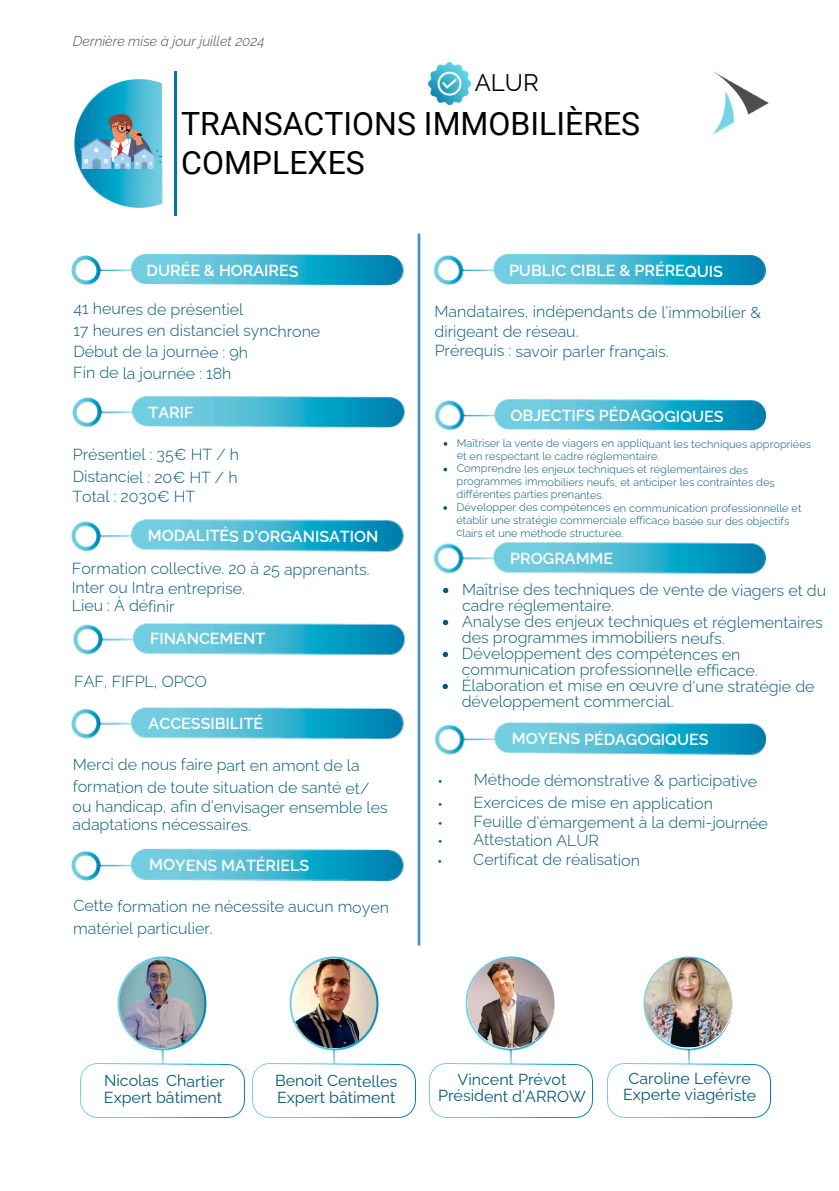
<style>
.page{position:relative;width:839px;height:1191px;background:#fff}
.page>*{position:absolute;margin:0;border:0;box-sizing:border-box;transform-origin:0 0}
.t1{font:32px/39px "Roboto";color:#000}
.t2{font:24px "Raleway";color:#000}
.t3{font:300 16px/21.4px "Raleway";letter-spacing:-.005em;color:#005a78}
.t4{font:600 16px "Raleway";letter-spacing:-.005em;color:#fff}
.t5{font:16px/16.4px "Raleway";letter-spacing:-.005em;color:#045a78}
.t6{font:italic 300 14px "Raleway";color:#4d4d4d}
.t7{font:300 11px/12.6px "Raleway";color:#005a78}
</style>
<div class="page">
<img style="left:74px;top:79px;width:88px;height:129px">
<img style="left:80px;top:1050px;width:160px;height:68px">
<hr style="left:174px;top:71px;width:2px;height:145px;background:#0076a6">
<img style="left:71px;top:233px;width:695px;height:713px">
<img style="left:117px;top:956px;width:90px;height:94px">
<img style="left:712px;top:71px;width:57px;height:64px">
<img style="left:240px;top:1050px;width:176px;height:68px">
<img style="left:289px;top:956px;width:90px;height:94px">
<img style="left:428px;top:63px;width:42px;height:42px">
<img style="left:77px;top:115px;width:84px;height:54px">
<svg style="left:443px;top:588px;width:5px;height:5px"></svg>
<svg style="left:443px;top:620px;width:5px;height:5px"></svg>
<svg style="left:442px;top:652px;width:6px;height:5px"></svg>
<svg style="left:442px;top:684px;width:6px;height:5px"></svg>
<img style="left:429px;top:956px;width:164px;height:162px">
<img style="left:467px;top:958px;width:87px;height:90px">
<img style="left:607px;top:956px;width:164px;height:162px">
<img style="left:644px;top:958px;width:88px;height:90px">
<svg style="left:443px;top:442px;width:4px;height:4px"></svg>
<svg style="left:443px;top:468px;width:4px;height:3px"></svg>
<svg style="left:443px;top:506px;width:4px;height:4px"></svg>
<p class="t6" style="left:73px;top:33px;width:193px">Dernière mise à jour juillet 2024</p>
<p class="t2" style="left:474px;top:68px;width:66px">ALUR</p>
<h3 class="t1" style="left:181px;top:104px;width:460px">TRANSACTIONS IMMOBILIÈRES<br>COMPLEXES</h3>
<h5 class="t4" style="left:147px;top:261px;width:153px">DURÉE &amp; HORAIRES</h5>
<h5 class="t3" style="left:73px;top:298px;width:248px">41 heures de présentiel<br>17 heures en distanciel synchrone<br>Début de la journée : 9h<br>Fin de la journée : 18h</h5>
<p class="t4" style="left:149px;top:403px;width:46px">TARIF</p>
<h3 class="t3" style="left:73px;top:443px;width:168px;line-height:22.4px">Présentiel : 35€ HT / h<br>Distanciel : 20€ HT / h</h3>
<h3 class="t3" style="left:73px;top:486px;width:124px">Total : 2030€ HT</h3>
<h3 class="t4" style="left:148px;top:527px;width:232px">MODALITÉS D’ORGANISATION</h3>
<h5 class="t3" style="left:72px;top:559px;width:299px;line-height:18.6px">Formation collective. 20 à 25 apprenants.<br>Inter ou Intra entreprise.<br>Lieu : À définir</h5>
<h3 class="t4" style="left:150px;top:629px;width:117px">FINANCEMENT</h3>
<h5 class="t3" style="left:74px;top:671px;width:134px">FAF, FIFPL, OPCO</h5>
<h3 class="t4" style="left:149px;top:714px;width:116px">ACCESSIBILITÉ</h3>
<h3 class="t3" style="left:73px;top:753px;width:298px;line-height:22.6px">Merci de nous faire part en amont de la formation de toute situation de santé et/</h3>
<h3 class="t3" style="left:73px;top:798px;width:317px;line-height:17.8px">ou handicap, afin d’envisager ensemble les adaptations nécessaires.</h3>
<h4 class="t4" style="left:149px;top:856px;width:161px">MOYENS MATÉRIELS</h4>
<h3 class="t3" style="left:73px;top:895px;width:317px;line-height:22.2px">Cette formation ne nécessite aucun moyen matériel particulier.</h3>
<h5 class="t4" style="left:509px;top:261px;width:215px">PUBLIC CIBLE &amp; PRÉREQUIS</h5>
<h3 class="t3" style="left:434px;top:301px;width:328px">Mandataires, indépendants de l’immobilier &amp;</h3>
<p class="t3" style="left:434px;top:321px;width:145px">dirigeant de réseau.</p>
<p class="t3" style="left:434px;top:340px;width:235px">Prérequis : savoir parler français.</p>
<p class="t4" style="left:510px;top:406px;width:215px">OBJECTIFS PÉDAGOGIQUES</p>
<p class="t7" style="left:456px;top:437px;width:356px">Maîtriser la vente de viagers en appliquant les techniques appropriées et en respectant le cadre réglementaire.</p>
<p class="t7" style="left:456px;top:463px;width:320px">Comprendre les enjeux techniques et réglementaires des programmes immobiliers neufs, et anticiper les contraintes des différentes parties prenantes.</p>
<h5 class="t7" style="left:456px;top:501px;width:347px">Développer des compétences en communication professionnelle et établir une stratégie commerciale efficace basée sur des objectifs clairs et une méthode structurée.</h5>
<p class="t3" style="left:437px;top:771px;width:7px">•</p>
<p class="t3" style="left:437px;top:794px;width:7px">•</p>
<p class="t3" style="left:437px;top:813px;width:7px">•</p>
<p class="t3" style="left:437px;top:831px;width:7px">•</p>
<p class="t3" style="left:437px;top:851px;width:7px">•</p>
<p class="t4" style="left:510px;top:549px;width:104px">PROGRAMME</p>
<h3 class="t3" style="left:462px;top:582px;width:365px;line-height:15.6px">Maîtrise des techniques de vente de viagers et du cadre réglementaire.</h3>
<h5 class="t3" style="left:462px;top:614px;width:362px;line-height:15.8px">Analyse des enjeux techniques et réglementaires des programmes immobiliers neufs.</h5>
<h5 class="t3" style="left:462px;top:645px;width:297px;line-height:16.2px">Développement des compétences en communication professionnelle efficace.</h5>
<p class="t3" style="left:461px;top:678px;width:354px;line-height:15.8px">Élaboration et mise en œuvre d'une stratégie de développement commercial.</p>
<p class="t4" style="left:512px;top:730px;width:198px">MOYENS PÉDAGOGIQUES</p>
<p class="t3" style="left:473px;top:769px;width:285px;line-height:22.4px">Méthode démonstrative &amp; participative<br>Exercices de mise en application</p>
<p class="t3" style="left:473px;top:814px;width:296px;line-height:17.6px">Feuille d’émargement à la demi-journée<br>Attestation ALUR</p>
<p class="t3" style="left:473px;top:849px;width:168px">Certificat de réalisation</p>
<h5 class="t5" style="left:104px;top:1073px;width:122px">Nicolas Chartier<br>Expert bâtiment</h5>
<h5 class="t5" style="left:275px;top:1073px;width:124px">Benoit Centelles<br>Expert bâtiment</h5>
<p class="t5" style="left:438px;top:1071px;width:149px;text-align:center">Vincent Prévot<br>Président d’ARROW</p>
<p class="t5" style="left:623px;top:1070px;width:135px;text-align:center">Caroline Lefèvre<br>Experte viagériste</p>
</div>
